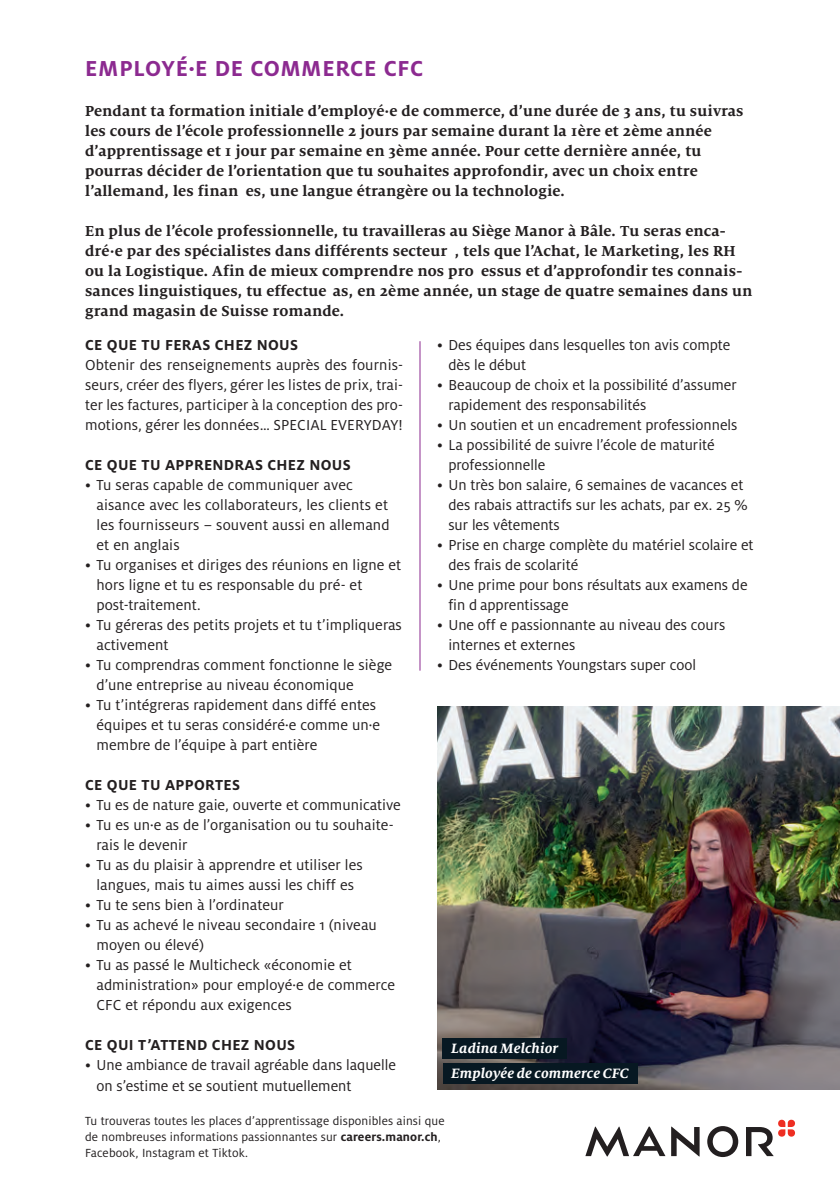
<style>
.page{position:relative;width:840px;height:1191px;background:#fff}
.page>*{position:absolute;margin:0;border:0;box-sizing:border-box;transform-origin:0 0}
.t1{font:700 24px "Milo OT";letter-spacing:.03em;color:#8c2a90}
.t2{font:16px/20px "Milo OT";letter-spacing:.005em;color:#231f20}
.t3{font:700 16px/20px "Milo Serif OT";letter-spacing:.01em;color:#231f20}
.t4{font:700 16px "Milo OT";letter-spacing:.02em;color:#231f20}
.t5{font:italic 700 15px/25.6px "Milo Serif OT";letter-spacing:.01em;color:#fff}
.t6{font:13px/16px "Milo OT";letter-spacing:.01em;color:#231f20}
.s1{font-weight:700}
</style>
<div class="page">
<svg style="left:746px;top:1119px;width:48px;height:37px"></svg>
<svg style="left:707px;top:1126px;width:30px;height:31px"></svg>
<svg style="left:585px;top:1126px;width:114px;height:30px"></svg>
<img style="left:437px;top:706px;width:402px;height:383px">
<div style="left:442px;top:1037px;width:124px;height:21px;background:#071822"></div>
<div style="left:442px;top:1063px;width:195px;height:21px;background:#071822"></div>
<hr style="left:419px;top:341px;width:1px;height:329px;background:#8c2a90">
<h1 class="t1" style="left:85px;top:55px;width:339px">EMPLOYÉ·E DE COMMERCE CFC</h1>
<p class="t3" style="left:85px;top:101px;width:659px">Pendant ta formation initiale d’employé·e de commerce, d’une durée de 3 ans, tu suivras les cours de l’école professionnelle 2 jours par semaine durant la 1ère et 2ème année d’apprentissage et 1 jour par semaine en 3ème année. Pour cette dernière année, tu pourras décider de l’orientation que tu souhaites approfondir, avec un choix entre l’allemand, les finan es, une langue étrangère ou la technologie.</p>
<p class="t3" style="left:85px;top:221px;width:668px">En plus de l’école professionnelle, tu travailleras au Siège Manor à Bâle. Tu seras enca&shy;dré·e par des spécialistes dans différents secteur , tels que l’Achat, le Marketing, les RH ou la Logistique. Afin de mieux comprendre nos pro essus et d’approfondir tes connais&shy;sances linguistiques, tu effectue as, en 2ème année, un stage de quatre semaines dans un grand magasin de Suisse romande.</p>
<p class="t4" style="left:85px;top:336px;width:214px">CE QUE TU FERAS CHEZ NOUS</p>
<p class="t2" style="left:85px;top:355px;width:319px;text-align:justify">Obtenir des renseignements auprès des fournis&shy;seurs, créer des flyers, gérer les listes de prix, trai&shy;ter les factures, participer à la conception des pro&shy;motions, gérer les données… SPECIAL EVERYDAY!</p>
<p class="t4" style="left:85px;top:456px;width:267px">CE QUE TU APPRENDRAS CHEZ NOUS</p>
<p class="t2" style="left:96px;top:475px;width:294px;text-indent:-11px">• Tu seras capable de communiquer avec aisance avec les collaborateurs, les clients et les fournisseurs – souvent aussi en allemand et en anglais</p>
<p class="t2" style="left:96px;top:555px;width:306px;text-indent:-11px">• Tu organises et diriges des réunions en ligne et hors ligne et tu es responsable du pré- et post-traitement.</p>
<p class="t2" style="left:96px;top:615px;width:307px;text-indent:-11px">• Tu géreras des petits projets et tu t’impliqueras activement</p>
<p class="t2" style="left:96px;top:655px;width:297px;text-indent:-11px">• Tu comprendras comment fonctionne le siège d’une entreprise au niveau économique</p>
<p class="t2" style="left:96px;top:695px;width:285px;text-indent:-11px">• Tu t’intégreras rapidement dans diffé entes équipes et tu seras considéré·e comme un·e membre de l’équipe à part entière</p>
<p class="t4" style="left:85px;top:776px;width:156px">CE QUE TU APPORTES</p>
<p class="t2" style="left:85px;top:795px;width:317px">• Tu es de nature gaie, ouverte et communicative</p>
<p class="t2" style="left:96px;top:815px;width:298px;text-indent:-11px">• Tu es un·e as de l’organisation ou tu souhaite&shy;rais le devenir</p>
<p class="t2" style="left:85px;top:855px;width:279px;text-align:center">• Tu as du plaisir à apprendre et utiliser les langues, mais tu aimes aussi les chiff es</p>
<p class="t2" style="left:85px;top:895px;width:200px">• Tu te sens bien à l’ordinateur</p>
<p class="t2" style="left:96px;top:915px;width:282px;text-indent:-11px">• Tu as achevé le niveau secondaire 1 (niveau moyen ou élevé)</p>
<p class="t2" style="left:96px;top:955px;width:300px;text-indent:-11px">• Tu as passé le Multicheck «économie et administration» pour employé·e de commerce<br>CFC et répondu aux exigences</p>
<p class="t4" style="left:85px;top:1036px;width:211px">CE QUI T’ATTEND CHEZ NOUS</p>
<p class="t2" style="left:96px;top:1055px;width:301px;text-indent:-11px">• Une ambiance de travail agréable dans laquelle on s’estime et se soutient mutuellement</p>
<p class="t2" style="left:448px;top:335px;width:283px;text-indent:-11px">• Des équipes dans lesquelles ton avis compte dès le début</p>
<p class="t2" style="left:448px;top:375px;width:290px;text-indent:-11px">• Beaucoup de choix et la possibilité d’assumer rapidement des responsabilités</p>
<p class="t2" style="left:437px;top:415px;width:302px">• Un soutien et un encadrement professionnels</p>
<p class="t2" style="left:448px;top:435px;width:268px;text-indent:-11px">• La possibilité de suivre l’école de maturité professionnelle</p>
<p class="t2" style="left:448px;top:475px;width:300px;text-indent:-11px">• Un très bon salaire, 6 semaines de vacances et des rabais attractifs sur les achats, par ex. 25 % sur les vêtements</p>
<p class="t2" style="left:448px;top:535px;width:306px;text-indent:-11px">• Prise en charge complète du matériel scolaire et des frais de scolarité</p>
<p class="t2" style="left:448px;top:575px;width:300px;text-indent:-11px">• Une prime pour bons résultats aux examens de fin d apprentissage</p>
<p class="t2" style="left:448px;top:615px;width:278px;text-indent:-11px">• Une off e passionnante au niveau des cours internes et externes</p>
<p class="t2" style="left:437px;top:655px;width:260px">• Des événements Youngstars super cool</p>
<p class="t5" style="left:451px;top:1035px;width:179px">Ladina Melchior<br>Employée de commerce CFC</p>
<p class="t6" style="left:85px;top:1113px;width:361px">Tu trouveras toutes les places d’apprentissage disponibles ainsi que de nombreuses informations passionnantes sur <span class="s1">careers.manor.ch</span>,<br>Facebook, Instagram et Tiktok.</p>
</div>
